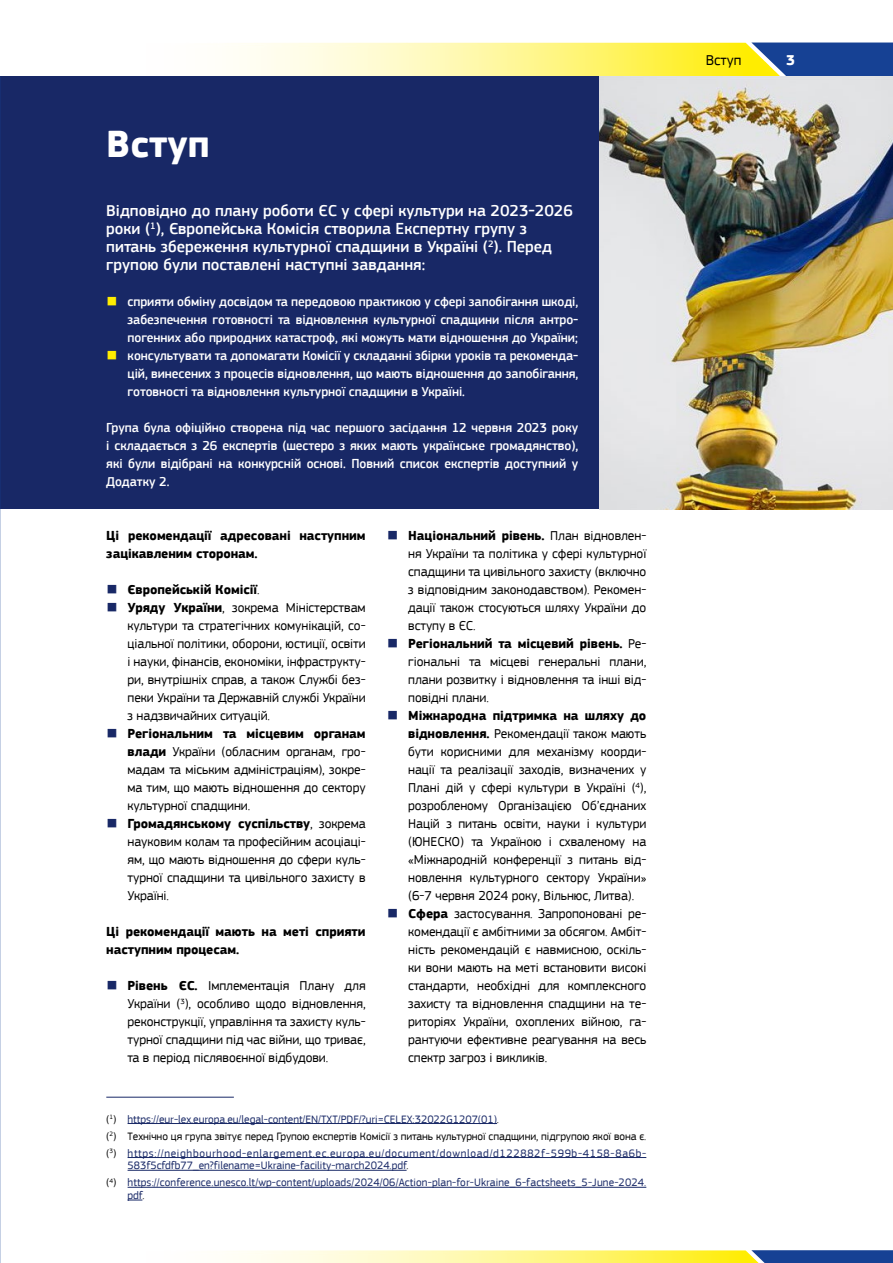
<style>
.page{position:relative;width:893px;height:1263px;background:#fff}
.page>*{position:absolute;margin:0;border:0;box-sizing:border-box;transform-origin:0 0}
.t1{font:700 39px "EC Square Sans Pro";color:#fff}
.Intro_11{font:500 16.5px/18px "EC Square Sans Pro";color:#fff}
.t2{font:15px "EC Square Sans Pro";color:#000}
.t3{font:700 15px "EC Square Sans Pro";color:#fff}
.t4{font:13.5px/18px "EC Square Sans Pro";letter-spacing:-.005em;color:#000;text-align:justify}
.t5{font:500 13.5px/18px "EC Square Sans Pro";letter-spacing:-.005em;color:#fff;text-align:justify}
.t6{font:700 13.5px/18px "EC Square Sans Pro";letter-spacing:-.005em;color:#000}
.Footnotes{font:11.25px/12.8px "EC Square Sans Pro";letter-spacing:.01em;color:#182866}
.Footnotes-2{font:11.25px/12.8px "EC Square Sans Pro";letter-spacing:.06em;color:#182866}
.Footnotes-3{font:11.25px "EC Square Sans Pro";letter-spacing:-.005em;color:#000}
.s1{font-weight:400;color:#ffed00}
.s2{font-weight:400;color:#182866}
.s3{font-weight:400}
.s4{color:#182866}
.s5{font-weight:700}
.s6{color:#000}
</style>
<div class="page">
<svg style="left:106px;top:43px;width:787px;height:34px"></svg>
<svg style="left:233px;top:1250px;width:660px;height:13px"></svg>
<div style="left:0;top:77px;width:893px;height:432px;background:#182866"></div>
<hr style="left:106px;top:1097px;width:128px;height:1px;background:#182866">
<hr style="left:128px;top:1123px;width:369px;height:1px;background:#182866">
<hr style="left:128px;top:1157px;width:518px;height:1px;background:#182866">
<hr style="left:128px;top:1170px;width:279px;height:1px;background:#182866">
<hr style="left:128px;top:1187px;width:518px;height:1px;background:#182866">
<svg style="left:128px;top:1200px;width:14px;height:1px"></svg>
<img style="left:600px;top:77px;width:293px;height:432px">
<h1 class="t1" style="left:106px;top:121px;width:105px">Вступ</h1>
<p class="Intro_11" style="left:106px;top:202px;width:468px">Відповідно до плану роботи ЄС у сфері культури на 2023‑2026 роки (<sup>1</sup>), Європейська Комісія створила Експертну групу з питань збереження культурної спадщини в Україні (<sup>2</sup>). Перед групою були поставлені наступні завдання:</p>
<p class="t5" style="left:128px;top:293px;width:452px;text-indent:-21px"><span class="s1">■</span> сприяти обміну досвідом та передовою практикою у сфері запобігання шкоді, забезпечення готовності та відновлення культурної спадщини після антро&shy;погенних або природних катастроф, які можуть мати відношення до України;</p>
<p class="t5" style="left:128px;top:347px;width:452px;text-indent:-21px"><span class="s1">■</span> консультувати та допомагати Комісії у складанні збірки уроків та рекоменда&shy;цій, винесених з процесів відновлення, що мають відношення до запобігання, готовності та відновлення культурної спадщини в Україні.</p>
<p class="t5" style="left:106px;top:419px;width:473px">Група була офіційно створена під час першого засідання 12 червня 2023 року і складається з 26 експертів (шестеро з яких мають українське громадянство), які були відібрані на конкурсній основі. Повний список експертів доступний у Додатку 2.</p>
<p class="t6" style="left:106px;top:527px;width:261px">Ці рекомендації адресовані наступним зацікавленим сторонам.</p>
<p class="t6" style="left:106px;top:581px;width:155px"><span class="s2">■</span> Європейській Комісії<span class="s3">.</span></p>
<p class="t4" style="left:128px;top:599px;width:240px;text-indent:-21px"><span class="s4">■</span> <span class="s5">Уряду України</span>, зокрема Міністерствам культури та стратегічних комунікацій, со&shy;ціальної політики, оборони, юстиції, освіти і науки, фінансів, економіки, інфраструкту&shy;ри, внутрішніх справ, а також Службі без&shy;пеки України та Державній службі України з надзвичайних ситуацій.</p>
<p class="t4" style="left:128px;top:725px;width:240px;text-indent:-21px"><span class="s4">■</span> <span class="s5">Регіональним та місцевим органам влади</span> України (обласним органам, гро&shy;мадам та міським адміністраціям), зокре&shy;ма тим, що мають відношення до сектору культурної спадщини.</p>
<p class="t4" style="left:128px;top:815px;width:240px;text-indent:-21px"><span class="s4">■</span> <span class="s5">Громадянському суспільству</span>, зокрема науковим колам та професійним асоціаці&shy;ям, що мають відношення до сфери куль&shy;турної спадщини та цивільного захисту в Україні.</p>
<p class="t6" style="left:106px;top:923px;width:261px">Ці рекомендації мають на меті сприяти наступним процесам.</p>
<p class="t4" style="left:128px;top:977px;width:240px;text-indent:-21px"><span class="s4">■</span> <span class="s5">Рівень ЄС.</span> Імплементація Плану для України (<sup>3</sup>), особливо щодо відновлення, реконструкції, управління та захисту куль&shy;турної спадщини під час війни, що триває, та в період післявоєнної відбудови.</p>
<p class="t4" style="left:408px;top:527px;width:240px;text-indent:-21px"><span class="s4">■</span> <span class="s5">Національний рівень.</span> План відновлен&shy;ня України та політика у сфері культурної спадщини та цивільного захисту (включно з відповідним законодавством). Рекомен&shy;дації також стосуються шляху України до вступу в ЄС.</p>
<p class="t4" style="left:408px;top:635px;width:240px;text-indent:-21px"><span class="s4">■</span> <span class="s5">Регіональний та місцевий рівень.</span> Ре&shy;гіональні та місцеві генеральні плани, плани розвитку і відновлення та інші від&shy;повідні плани.</p>
<p class="t4" style="left:408px;top:707px;width:240px;text-indent:-21px"><span class="s4">■</span> <span class="s5">Міжнародна підтримка на шляху до відновлення.</span> Рекомендації також мають бути корисними для механізму коорди&shy;нації та реалізації заходів, визначених у Плані дій у сфері культури в Україні (<sup>4</sup>), розробленому Організацією Об’єднаних Націй з питань освіти, науки і культури (ЮНЕСКО) та Україною і схваленому на «Міжнародній конференції з питань від&shy;новлення культурного сектору України» (6-7 червня 2024 року, Вільнюс, Литва).</p>
<p class="t4" style="left:408px;top:905px;width:240px;text-indent:-21px"><span class="s4">■</span> <span class="s5">Сфера</span> застосування. Запропоновані ре&shy;комендації є амбітними за обсягом. Амбіт&shy;ність рекомендацій є навмисною, оскіль&shy;ки вони мають на меті встановити високі стандарти, необхідні для комплексного захисту та відновлення спадщини на те&shy;риторіях України, охоплених війною, га&shy;рантуючи ефективне реагування на весь спектр загроз і викликів.</p>
<p class="Footnotes" style="left:106px;top:1113px;width:394px"><span class="s6">(</span><sup>1</sup><span class="s6">)</span> https://eur-lex.europa.eu/legal-content/EN/TXT/PDF/?uri=CELEX:32022G1207(01)<span class="s6">.</span></p>
<p class="Footnotes-3" style="left:106px;top:1129px;width:542px">(<sup>2</sup>) Технічно ця група звітує перед Групою експертів Комісії з питань культурної спадщини, підгрупою якої вона є.</p>
<p class="Footnotes-2" style="left:128px;top:1147px;width:520px;text-indent:-21px"><span class="s6">(</span><sup>3</sup><span class="s6">)</span> https://neighbourhood-enlargement.ec.europa.eu/document/download/d122882f-599b-4158-8a6b-<br>583f5cfdfb77_en?filename=Ukraine-facility-march2024.pdf<span class="s6">.</span></p>
<p class="Footnotes" style="left:128px;top:1176px;width:520px;text-indent:-21px"><span class="s6">(</span><sup>4</sup><span class="s6">)</span> https://conference.unesco.lt/wp-content/uploads/2024/06/Action-plan-for-Ukraine_6-factsheets_5-June-2024. pdf<span class="s6">.</span></p>
<p class="t2" style="left:706px;top:51px;width:37px">Вступ</p>
<p class="t3" style="left:786px;top:51px;width:10px">3</p>
</div>
